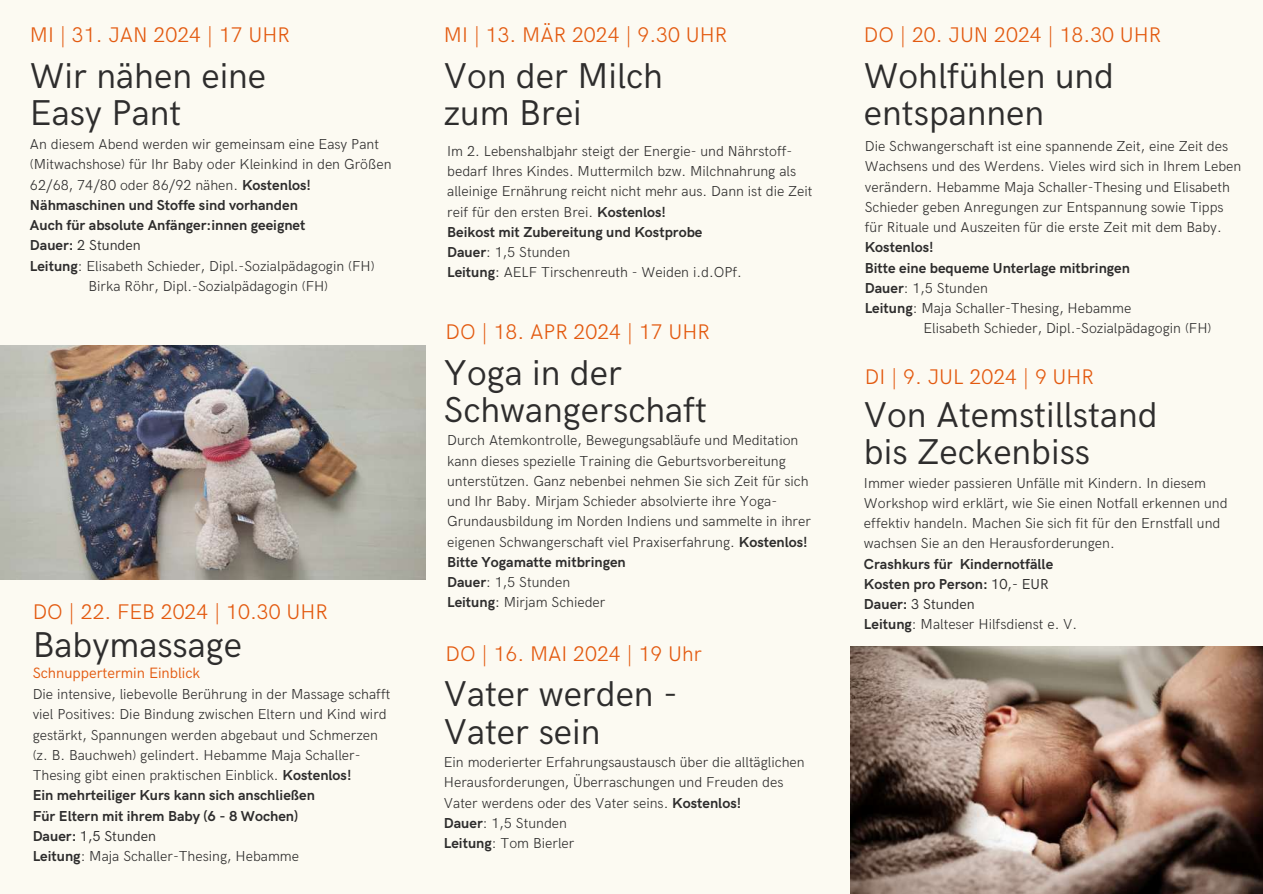
<style>
.page{position:relative;width:1263px;height:894px;background:#fff}
.page>*{position:absolute;margin:0;border:0;box-sizing:border-box;transform-origin:0 0}
.t1{font:36px/37px "HK Grotesk";color:#2e2d2d}
.t2{font:300 21.15px "HK Grotesk";color:#e35a10}
.t3{font:15px "HK Grotesk";color:#e35a10}
.t4{font:300 14.4px/20.2px "HK Grotesk";color:#2e2d2d}
.t5{font:700 14.4px/20.2px "HK Grotesk";color:#2e2d2d}
.t6{font:14.4px "HK Grotesk";color:#2e2d2d}
.s1{font-weight:700}
.s2{font-weight:400}
.s3{font-weight:300}
</style>
<div class="page">
<div style="left:0;top:0;width:1263px;height:893px;background:#fcfaf2"></div>
<img style="left:0;top:346px;width:425px;height:233px">
<img style="left:850px;top:646px;width:413px;height:247px">
<h2 class="t2" style="left:30px;top:19px;width:262px">MI | 31. JAN 2024 | 17 UHR</h2>
<h1 class="t1" style="left:30px;top:54px;width:238px">Wir nähen eine<br>Easy Pant</h1>
<p class="t4" style="left:30px;top:133px;width:350px">An diesem Abend werden wir gemeinsam eine Easy Pant</p>
<p class="t4" style="left:30px;top:153px;width:363px">(Mitwachshose) für Ihr Baby oder Kleinkind in den Größen</p>
<p class="t4" style="left:30px;top:173px;width:282px">62/68, 74/80 oder 86/92 nähen. <span class="s1">Kostenlos!</span></p>
<p class="t5" style="left:30px;top:193px;width:269px">Nähmaschinen und Stoffe sind vorhanden</p>
<p class="t5" style="left:30px;top:214px;width:277px">Auch für absolute Anfänger:innen geeignet</p>
<p class="t6" style="left:30px;top:234px;width:112px"><span class="s1">Dauer:</span> 2 Stunden</p>
<p class="t4" style="left:30px;top:254px;width:346px"><span class="s1">Leitung</span>: Elisabeth Schieder, Dipl.-Sozialpädagogin (FH)</p>
<p class="t4" style="left:89px;top:274px;width:241px">Birka Röhr, Dipl.-Sozialpädagogin (FH)</p>
<h2 class="t2" style="left:33px;top:595px;width:297px">DO | 22. FEB 2024 | 10.30 UHR</h2>
<h1 class="t1" style="left:33px;top:623px;width:211px">Babymassage</h1>
<p class="t3" style="left:33px;top:661px;width:169px">Schnuppertermin Einblick</p>
<p class="t4" style="left:33px;top:682px;width:359px">Die intensive, liebevolle Berührung in der Massage schafft viel Positives: Die Bindung zwischen Eltern und Kind wird gestärkt, Spannungen werden abgebaut und Schmerzen (z. B. Bauchweh) gelindert. Hebamme Maja Schaller-Thesing gibt einen praktischen Einblick. <span class="s1">Kostenlos!<br>Ein mehrteiliger Kurs kann sich anschließen<br>Für Eltern mit ihrem Baby (6 - 8 Wochen)<br>Dauer:</span> <span class="s2">1,5 Stunden<br></span><span class="s1">Leitung</span>: Maja Schaller-Thesing, Hebamme</p>
<h2 class="t2" style="left:444px;top:19px;width:285px">MI | 13. MÄR 2024 | 9.30 UHR</h2>
<h2 class="t2" style="left:864px;top:19px;width:299px">DO | 20. JUN 2024 | 18.30 UHR</h2>
<h1 class="t1" style="left:444px;top:54px;width:221px">Von der Milch zum Brei</h1>
<h1 class="t1" style="left:864px;top:54px;width:252px">Wohlfühlen und entspannen</h1>
<p class="t4" style="left:447px;top:139px;width:367px">Im 2. Lebenshalbjahr steigt der Energie- und Nährstoff&shy;bedarf Ihres Kindes. Muttermilch bzw. Milchnahrung als alleinige Ernährung reicht nicht mehr aus. Dann ist die Zeit reif für den ersten Brei. <span class="s1">Kostenlos!<br>Beikost mit Zubereitung und Kostprobe<br>Dauer</span>: 1,5 Stunden<br><span class="s1">Leitung</span><span class="s2">:</span> AELF Tirschenreuth - Weiden i.d.OPf.</p>
<h2 class="t2" style="left:446px;top:316px;width:266px">DO | 18. APR 2024 | 17 UHR</h2>
<h1 class="t1" style="left:444px;top:350px;width:265px">Yoga in der<br>Schwangerschaft</h1>
<p class="t4" style="left:447px;top:429px;width:365px">Durch Atemkontrolle, Bewegungsabläufe und Meditation kann dieses spezielle Training die Geburtsvorbereitung unterstützen. Ganz nebenbei nehmen Sie sich Zeit für sich und Ihr Baby. Mirjam Schieder absolvierte ihre Yoga-Grundausbildung im Norden Indiens und sammelte in ihrer eigenen Schwangerschaft viel Praxiserfahrung. <span class="s1">Kostenlos!<br>Bitte Yogamatte mitbringen<br>Dauer</span>: 1,5 Stunden<br><span class="s1">Leitung</span><span class="s2">:</span> Mirjam Schieder</p>
<h2 class="t2" style="left:446px;top:638px;width:258px">DO | 16. MAI 2024 | 19 Uhr</h2>
<h1 class="t1" style="left:444px;top:672px;width:235px">Vater werden -<br>Vater sein</h1>
<p class="t4" style="left:444px;top:750px;width:362px">Ein moderierter Erfahrungsaustausch über die alltäglichen Herausforderungen, Überraschungen und Freuden des Vater werdens oder des Vater seins. <span class="s1">Kostenlos!<br>Dauer</span>: 1,5 Stunden<br><span class="s1">Leitung</span>: Tom Bierler</p>
<p class="t4" style="left:865px;top:135px;width:378px">Die Schwangerschaft ist eine spannende Zeit, eine Zeit des Wachsens und des Werdens. Vieles wird sich in Ihrem Leben verändern. Hebamme Maja Schaller-Thesing und Elisabeth Schieder geben Anregungen zur Entspannung sowie Tipps für Rituale und Auszeiten für die erste Zeit mit dem Baby.</p>
<p class="t5" style="left:865px;top:236px;width:70px">Kostenlos!</p>
<p class="t5" style="left:865px;top:256px;width:267px">Bitte eine bequeme Unterlage mitbringen</p>
<p class="t4" style="left:865px;top:276px;width:125px"><span class="s1">Dauer</span>: 1,5 Stunden</p>
<p class="t4" style="left:865px;top:297px;width:268px"><span class="s1">Leitung</span>: Maja Schaller-Thesing, Hebamme</p>
<p class="t4" style="left:923px;top:317px;width:290px">Elisabeth Schieder, Dipl.-Sozialpädagogin (FH)</p>
<h2 class="t2" style="left:865px;top:360px;width:231px">DI | 9. JUL 2024 | 9 UHR</h2>
<h1 class="t1" style="left:864px;top:393px;width:295px">Von Atemstillstand bis Zeckenbiss</h1>
<p class="t4" style="left:864px;top:471px;width:365px">Immer wieder passieren Unfälle mit Kindern. In diesem Workshop wird erklärt, wie Sie einen Notfall erkennen und effektiv handeln. Machen Sie sich fit für den Ernstfall und wachsen Sie an den Herausforderungen.</p>
<p class="t5" style="left:864px;top:552px;width:215px">Crashkurs für Kindernotfälle<br>Kosten pro Person: <span class="s2">10,- EUR<br></span>Dauer: <span class="s2">3 Stunden<br></span>Leitung<span class="s3">: Malteser Hilfsdienst e. V.</span></p>
</div>
